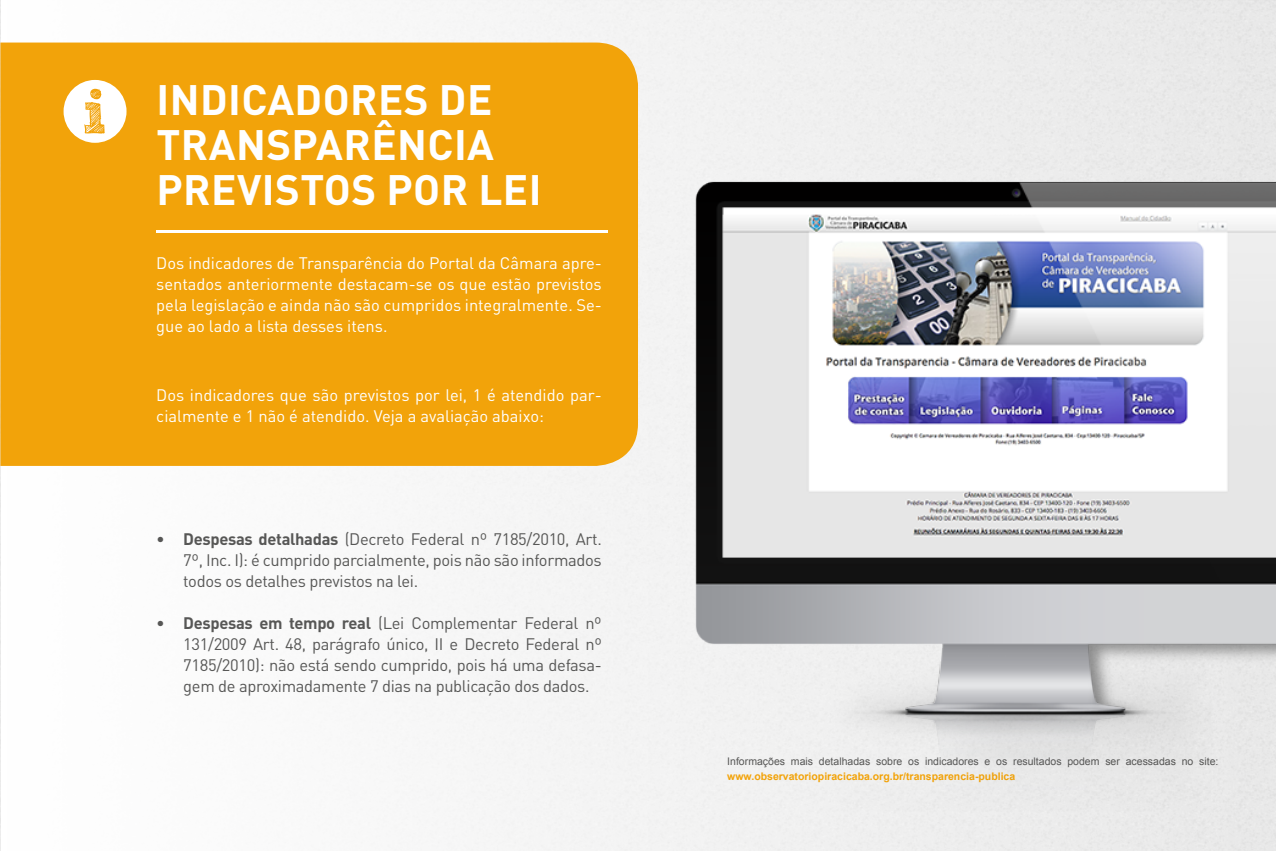
<style>
.page{position:relative;width:1276px;height:851px;background:#fff}
.page>*{position:absolute;margin:0;border:0;box-sizing:border-box;transform-origin:0 0}
.t1{font:700 42px/45px "DIN Pro";letter-spacing:.01em;color:#fff}
.t2{font:16.5px/21px "DIN Pro";letter-spacing:-.02em;color:#575756;text-align:justify}
.t3{font:16.5px/21px "DIN Pro";color:#fff;text-align:justify}
.t4{font:10.5px "Arial";color:#575756}
.t5{font:700 10.5px "Arial";color:#f2a30a}
.s1{font-weight:700}
</style>
<div class="page">
<div style="left:2px;top:0;width:1274px;height:850px;background:#f6f6f6"></div>
<div style="left:0;top:43px;width:638px;height:423px;background:#f2a30a"></div>
<svg style="left:64px;top:80px;width:62px;height:63px"></svg>
<hr style="left:156px;top:230px;width:452px;height:2px;background:#fff">
<img style="left:695px;top:152px;width:581px;height:698px">
<h1 class="t1" style="left:156px;top:76px;width:386px">INDICADORES DE<br>TRANSPARÊNCIA<br>PREVISTOS POR LEI</h1>
<p class="t3" style="left:156px;top:252px;width:447px">Dos indicadores de Transparência do Portal da Câmara apre&shy;sentados anteriormente destacam-se os que estão previstos pela legislação e ainda não são cumpridos integralmente. Se&shy;gue ao lado a lista desses itens.</p>
<p class="t3" style="left:156px;top:384px;width:447px">Dos indicadores que são previstos por lei, 1 é atendido par&shy;cialmente e 1 não é atendido. Veja a avaliação abaixo:</p>
<p class="t2" style="left:183px;top:528px;width:420px;text-indent:-27px">• <span class="s1">Despesas detalhadas</span> (Decreto Federal nº 7185/2010, Art.<br>7º, Inc. I): é cumprido parcialmente, pois não são informados todos os detalhes previstos na lei.</p>
<p class="t2" style="left:183px;top:612px;width:420px;text-indent:-27px">• <span class="s1">Despesas em tempo real</span> (Lei Complementar Federal nº 131/2009 Art. 48, parágrafo único, II e Decreto Federal nº 7185/2010): não está sendo cumprido, pois há uma defasa&shy;gem de aproximadamente 7 dias na publicação dos dados.</p>
<p class="t4" style="left:727px;top:754px;width:493px">Informações mais detalhadas sobre os indicadores e os resultados podem ser acessadas no site:</p>
<p class="t5" style="left:727px;top:769px;width:289px">www.observatoriopiracicaba.org.br/transparencia-publica</p>
</div>
